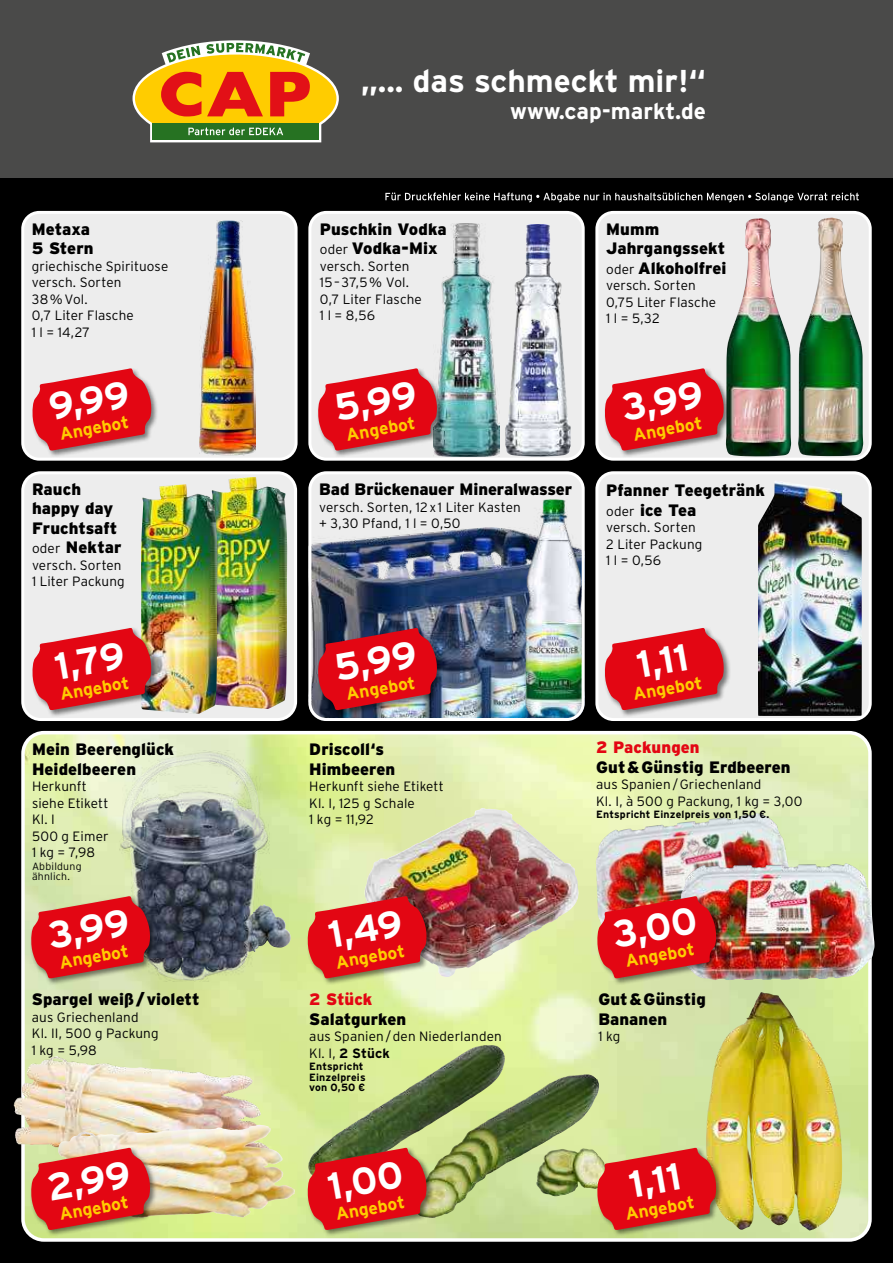
<style>
.page{position:relative;width:893px;height:1263px;background:#000}
.page>*{position:absolute;margin:0;border:0;box-sizing:border-box;transform-origin:0 0}
.t1{font:700 37.8px "Interstate";color:#fff}
.t2{font:700 31.5px "Interstate";color:#fff}
.t3{font:700 22.65px "Interstate";color:#fff}
.t4{font:700 17.55px "Interstate";color:#fc0}
.t5{font:900 16.5px/19.5px "Interstate";color:#000}
.t6{font:900 16.5px "Interstate";letter-spacing:.005em;color:#e30613}
.t7{font:300 13.5px/16.5px "Interstate";letter-spacing:.01em;color:#000}
.t8{font:700 10.5px/10.5px "Interstate";letter-spacing:.015em;color:#000}
.t9{font:300 10.5px/10.5px "Interstate";letter-spacing:.02em;color:#000}
.s1{font-weight:300;font-size:13.5px}
.s2{font-weight:700}
</style>
<div class="page">
<div style="left:0;top:0;width:893px;height:178px;background:#4a4a49"></div>
<div style="left:23px;top:212px;width:273px;height:247px;background:#ededed;border-radius:17px"></div>
<div style="left:21px;top:211px;width:277px;height:250px;border:3px solid #fff;border-radius:17px"></div>
<div style="left:310px;top:212px;width:273px;height:247px;background:#ededed;border-radius:17px"></div>
<div style="left:308px;top:211px;width:277px;height:250px;border:3px solid #fff;border-radius:17px"></div>
<div style="left:597px;top:212px;width:273px;height:247px;background:#ededed;border-radius:17px"></div>
<div style="left:595px;top:211px;width:277px;height:250px;border:3px solid #fff;border-radius:17px"></div>
<div style="left:23px;top:473px;width:273px;height:246px;background:#ededed;border-radius:18px"></div>
<div style="left:21px;top:471px;width:276px;height:250px;border:3px solid #fff;border-radius:18px"></div>
<div style="left:310px;top:473px;width:273px;height:246px;background:#ededed;border-radius:17px"></div>
<img style="left:312px;top:527px;width:213px;height:190px">
<img style="left:525px;top:499px;width:56px;height:218px">
<div style="left:308px;top:471px;width:277px;height:250px;border:3px solid #fff;border-radius:17px"></div>
<div style="left:597px;top:473px;width:273px;height:246px;background:#ededed;border-radius:17px"></div>
<div style="left:595px;top:471px;width:277px;height:250px;border:3px solid #fff;border-radius:17px"></div>
<svg style="left:385px;top:193px;width:474px;height:9px"></svg>
<img style="left:25px;top:735px;width:843px;height:503px">
<div style="left:21px;top:731px;width:851px;height:511px;border:3px solid #fff;border-radius:21px"></div>
<img style="left:217px;top:477px;width:70px;height:232px">
<img style="left:200px;top:220px;width:55px;height:235px">
<img style="left:505px;top:224px;width:66px;height:233px">
<img style="left:439px;top:223px;width:60px;height:234px">
<img style="left:798px;top:218px;width:65px;height:238px">
<img style="left:726px;top:218px;width:65px;height:238px">
<img style="left:758px;top:481px;width:104px;height:235px">
<img style="left:141px;top:484px;width:76px;height:230px">
<img style="left:269px;top:904px;width:22px;height:49px">
<img style="left:119px;top:750px;width:150px;height:231px">
<img style="left:365px;top:808px;width:215px;height:169px">
<img style="left:596px;top:813px;width:161px;height:82px">
<img style="left:677px;top:863px;width:169px;height:117px">
<img style="left:706px;top:992px;width:138px;height:239px">
<img style="left:27px;top:1056px;width:29px;height:27px">
<img style="left:224px;top:1125px;width:34px;height:5px">
<img style="left:308px;top:1045px;width:184px;height:135px">
<div style="left:316px;top:367px;width:128px;height:91px;background:#000;opacity:.5"></div>
<svg style="left:318px;top:368px;width:119px;height:83px"></svg>
<div style="left:603px;top:367px;width:128px;height:91px;background:#000;opacity:.5"></div>
<svg style="left:605px;top:368px;width:119px;height:83px"></svg>
<div style="left:31px;top:367px;width:128px;height:91px;background:#000;opacity:.5"></div>
<svg style="left:32px;top:368px;width:119px;height:83px"></svg>
<div style="left:31px;top:626px;width:128px;height:92px;background:#000;opacity:.5"></div>
<svg style="left:32px;top:628px;width:119px;height:83px;background:#dc3740"></svg>
<div style="left:603px;top:626px;width:128px;height:92px;background:#000;opacity:.5"></div>
<svg style="left:605px;top:628px;width:119px;height:83px"></svg>
<div style="left:316px;top:626px;width:128px;height:92px;background:#000;opacity:.5"></div>
<img style="left:318px;top:628px;width:119px;height:83px">
<div style="left:596px;top:895px;width:128px;height:91px;background:#000;opacity:.5"></div>
<img style="left:597px;top:896px;width:119px;height:83px">
<div style="left:306px;top:1146px;width:128px;height:91px;background:#000;opacity:.5"></div>
<svg style="left:307px;top:1147px;width:120px;height:83px;background:#ce302a"></svg>
<div style="left:306px;top:895px;width:128px;height:91px;background:#000;opacity:.5"></div>
<svg style="left:307px;top:895px;width:120px;height:84px;background:#d83835"></svg>
<div style="left:30px;top:895px;width:128px;height:91px;background:#000;opacity:.5"></div>
<svg style="left:31px;top:896px;width:119px;height:83px;background:#d63534"></svg>
<div style="left:596px;top:1146px;width:128px;height:91px;background:#000;opacity:.5"></div>
<svg style="left:597px;top:1147px;width:119px;height:83px;background:#d93930"></svg>
<div style="left:30px;top:1146px;width:128px;height:91px;background:#000;opacity:.5"></div>
<svg style="left:31px;top:1147px;width:119px;height:83px;background:#db3934"></svg>
<svg style="left:133px;top:40px;width:206px;height:102px"></svg>
<p class="t5" style="left:32px;top:220px;width:63px">Metaxa<br>5 Stern</p>
<p class="t7" style="left:32px;top:258px;width:138px">griechische Spirituose versch. Sorten<br>38 % Vol.<br>0,7 Liter Flasche<br>1 l = 14,27</p>
<h1 class="t1" style="left:45px;top:387px;width:83px;rotate:-10deg">9,99</h1>
<p class="t4" style="left:58px;top:425px;width:71px;rotate:-10deg">Angebot</p>
<p class="t5" style="left:32px;top:480px;width:91px">Rauch happy day<br>Fruchtsaft <span class="s1">oder</span> Nektar</p>
<p class="t7" style="left:32px;top:557px;width:94px">versch. Sorten<br>1 Liter Packung</p>
<h1 class="t1" style="left:51px;top:646px;width:72px;rotate:-10deg">1,79</h1>
<p class="t4" style="left:58px;top:685px;width:71px;rotate:-10deg">Angebot</p>
<p class="t5" style="left:32px;top:740px;width:143px">Mein Beerenglück<br>Heidelbeeren</p>
<p class="t7" style="left:32px;top:779px;width:78px">Herkunft siehe Etikett<br>Kl. I<br>500 g Eimer<br>1 kg = 7,98</p>
<p class="t9" style="left:32px;top:861px;width:51px">Abbildung ähnlich.</p>
<h1 class="t1" style="left:45px;top:915px;width:84px;rotate:-10deg">3,99</h1>
<p class="t4" style="left:58px;top:953px;width:71px;rotate:-10deg">Angebot</p>
<p class="t5" style="left:32px;top:991px;width:169px">Spargel weiß / violett</p>
<p class="t7" style="left:32px;top:1009px;width:128px">aus Griechenland<br>Kl. II, 500 g Packung<br>1 kg = 5,98</p>
<h1 class="t1" style="left:44px;top:1167px;width:86px;rotate:-10deg">2,99</h1>
<p class="t4" style="left:58px;top:1205px;width:71px;rotate:-10deg">Angebot</p>
<h2 class="t2" style="left:361px;top:63px;width:347px">„... das schmeckt mir!“</h2>
<h3 class="t3" style="left:510px;top:98px;width:197px">www.cap-markt.de</h3>
<p class="t5" style="left:320px;top:220px;width:128px">Puschkin Vodka <span class="s1">oder</span> Vodka-Mix</p>
<p class="t7" style="left:320px;top:258px;width:103px">versch. Sorten<br>15 – 37,5 % Vol.<br>0,7 Liter Flasche<br>1 l = 8,56</p>
<h1 class="t1" style="left:331px;top:388px;width:84px;rotate:-10deg">5,99</h1>
<p class="t4" style="left:345px;top:425px;width:71px;rotate:-10deg">Angebot</p>
<p class="t5" style="left:319px;top:480px;width:254px">Bad Brückenauer Mineralwasser</p>
<p class="t7" style="left:319px;top:499px;width:203px">versch. Sorten, 12 x 1 Liter Kasten + 3,30 Pfand, 1 l = 0,50</p>
<p class="t5" style="left:606px;top:220px;width:122px">Mumm<br>Jahrgangssekt <span class="s1">oder</span> Alkoholfrei</p>
<p class="t7" style="left:606px;top:278px;width:111px">versch. Sorten<br>0,75 Liter Flasche<br>1 l = 5,32</p>
<h1 class="t1" style="left:619px;top:388px;width:84px;rotate:-10deg">3,99</h1>
<p class="t4" style="left:631px;top:425px;width:71px;rotate:-10deg">Angebot</p>
<p class="t5" style="left:606px;top:481px;width:160px">Pfanner Teegetränk <span class="s1">oder</span> ice Tea</p>
<p class="t7" style="left:606px;top:520px;width:98px">versch. Sorten<br>2 Liter Packung<br>1 l = 0,56</p>
<h1 class="t1" style="left:331px;top:647px;width:84px;rotate:-10deg">5,99</h1>
<p class="t4" style="left:345px;top:685px;width:71px;rotate:-10deg">Angebot</p>
<p class="t5" style="left:309px;top:740px;width:88px">Driscoll‘s<br>Himbeeren</p>
<p class="t7" style="left:309px;top:779px;width:136px">Herkunft siehe Etikett<br>Kl. I, 125 g Schale<br>1 kg = 11,92</p>
<h1 class="t1" style="left:633px;top:645px;width:54px;rotate:-10deg">1,11</h1>
<p class="t4" style="left:631px;top:685px;width:71px;rotate:-10deg">Angebot</p>
<p class="t6" style="left:596px;top:740px;width:105px">2 Packungen</p>
<p class="t5" style="left:596px;top:758px;width:196px">Gut &amp; Günstig Erdbeeren</p>
<p class="t7" style="left:596px;top:777px;width:208px">aus Spanien / Griechenland<br>Kl. I, à 500 g Packung, 1 kg = 3,00</p>
<p class="t8" style="left:596px;top:809px;width:175px">Entspricht Einzelpreis von 1,50 €.</p>
<h1 class="t1" style="left:325px;top:915px;width:76px;rotate:-10deg">1,49</h1>
<p class="t4" style="left:334px;top:953px;width:71px;rotate:-10deg">Angebot</p>
<p class="t6" style="left:309px;top:992px;width:65px">2 Stück</p>
<p class="t5" style="left:309px;top:1010px;width:98px">Salatgurken</p>
<p class="t7" style="left:309px;top:1029px;width:194px">aus Spanien / den Niederlanden<br>Kl. I, <span class="s2">2 Stück</span></p>
<p class="t8" style="left:309px;top:1061px;width:58px">Entspricht<br>Einzelpreis von 0,50 €</p>
<h1 class="t1" style="left:324px;top:1166px;width:77px;rotate:-10deg">1,00</h1>
<p class="t4" style="left:334px;top:1205px;width:71px;rotate:-10deg">Angebot</p>
<h1 class="t1" style="left:610px;top:914px;width:86px;rotate:-10deg">3,00</h1>
<p class="t4" style="left:624px;top:951px;width:71px;rotate:-10deg">Angebot</p>
<p class="t5" style="left:598px;top:991px;width:109px">Gut &amp; Günstig<br>Bananen</p>
<p class="t7" style="left:598px;top:1029px;width:23px">1 kg</p>
<h1 class="t1" style="left:626px;top:1164px;width:54px;rotate:-10deg">1,11</h1>
<p class="t4" style="left:624px;top:1205px;width:71px;rotate:-10deg">Angebot</p>
</div>
